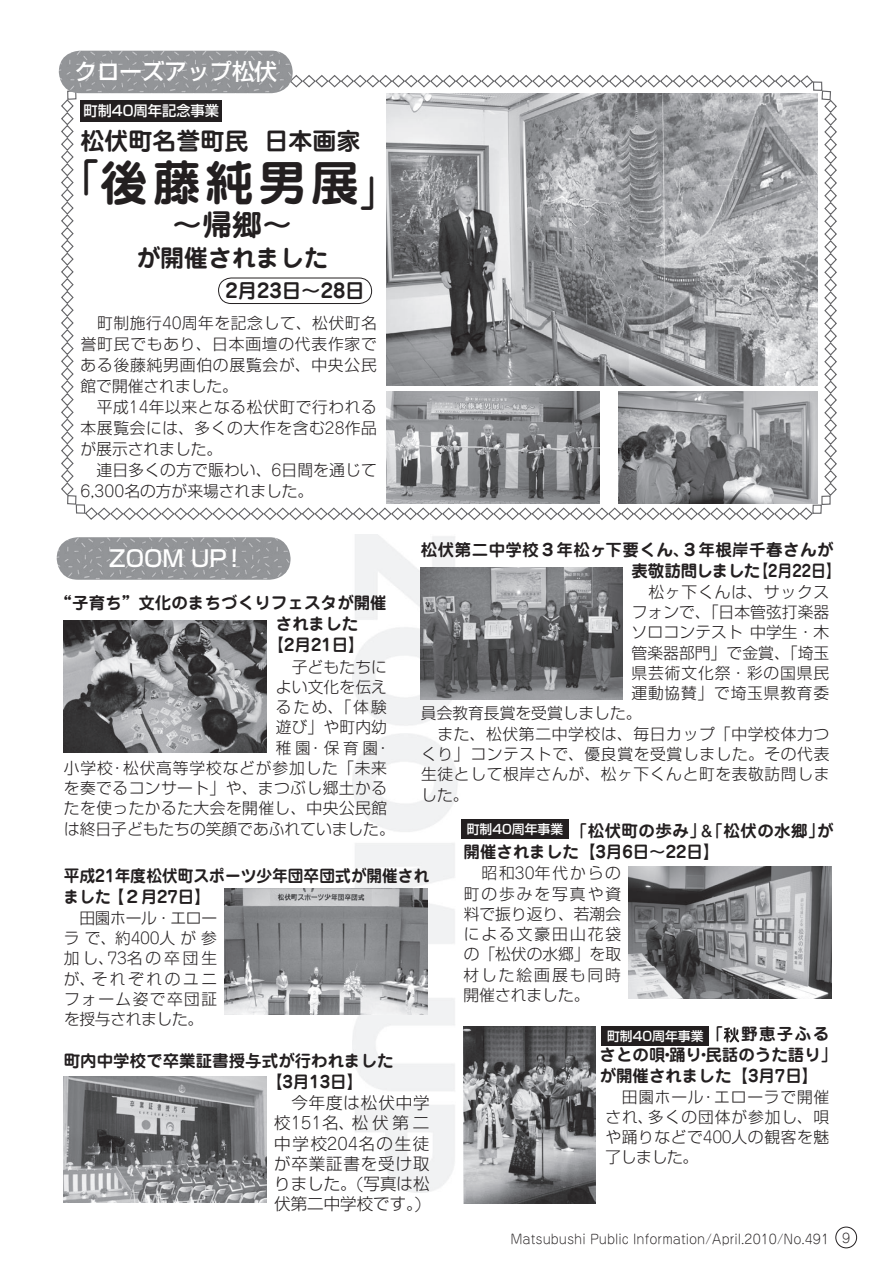
<style>
.page{position:relative;width:893px;height:1263px;background:#fff}
.page>*{position:absolute;margin:0;border:0;box-sizing:border-box;transform-origin:0 0}
.t1{font:700 48px "Jun 501 Pro";letter-spacing:.1em;color:#231f20}
.t2{font:700 30px "Jun 501 Pro";color:#231f20}
.t3{font:700 24px "Jun 501 Pro";color:#231f20}
.t4{font:500 22.5px "Shin Go Pro";color:#fff}
.t5{font:700 19.5px "Jun 501 Pro";color:#231f20}
.t6{font:700 16.5px/21px "Jun 501 Pro";color:#231f20}
.t7{font:300 16.5px/20.2px "Shin Go Pro";letter-spacing:.05em;color:#231f20;text-align:justify}
.t8{font:700 16.5px/21px "Jun 501 Pro";letter-spacing:.025em;color:#231f20}
.t9{font:700 16.5px/21px "Jun 501 Pro";color:#231f20;scale:.95 1}
.t10{font:300 15.75px/20.2px "Shin Go Pro";letter-spacing:.04em;color:#231f20;text-align:justify}
.t11{font:300 15.75px/21px "Shin Go Pro";letter-spacing:.01em;color:#231f20}
.t12{font:300 15.75px "Shin Go Pro";color:#231f20}
.t13{font:300 15.75px "Shin Go Pro";letter-spacing:.005em;color:#231f20}
.t14{font:500 14.25px "Shin Go Pro";color:#fff}
.t15{font:300 12.9px "Jun 101 Pro";color:#231f20}
.t16{font:500 12.9px "Shin Go Pro";color:#fff}
.s1{font-family:"Jun 101 Pro"}
.s2{font-family:"Futo Go B101 Pro"}
.s3{font-size:15.75px}
</style>
<div class="page">
<div style="left:67px;top:90px;width:9px;height:10px;border:1px solid #656568"></div>
<svg style="left:61px;top:98px;width:16px;height:407px"></svg>
<div style="left:76px;top:504px;width:9px;height:10px;border:1px solid #656568"></div>
<svg style="left:84px;top:506px;width:729px;height:14px"></svg>
<div style="left:812px;top:505px;width:10px;height:9px;border:1px solid #656568"></div>
<div style="left:821px;top:495px;width:10px;height:10px;border:1px solid #656568"></div>
<svg style="left:821px;top:90px;width:16px;height:407px"></svg>
<div style="left:813px;top:81px;width:9px;height:10px;border:1px solid #656568"></div>
<svg style="left:293px;top:75px;width:521px;height:14px"></svg>
<img style="left:352px;top:534px;width:154px;height:658px">
<img style="left:387px;top:94px;width:430px;height:291px">
<img style="left:387px;top:391px;width:213px;height:113px">
<img style="left:618px;top:391px;width:199px;height:113px">
<div style="left:836px;top:1227px;width:21px;height:21px;border:1px solid #231f20;border-radius:50%"></div>
<img style="left:57px;top:537px;width:234px;height:43px">
<img style="left:64px;top:620px;width:203px;height:132px">
<img style="left:225px;top:888px;width:202px;height:126px">
<img style="left:64px;top:1076px;width:203px;height:127px">
<img style="left:463px;top:1026px;width:133px;height:177px">
<img style="left:421px;top:568px;width:202px;height:131px">
<img style="left:628px;top:867px;width:203px;height:132px">
<svg style="left:724px;top:1027px;width:15px;height:15px"></svg>
<img style="left:59px;top:51px;width:234px;height:42px">
<div style="left:461px;top:820px;width:107px;height:19px;background:#231f20"></div>
<div style="left:602px;top:1026px;width:107px;height:19px;background:#231f20"></div>
<div style="left:80px;top:100px;width:142px;height:21px;background:#231f20"></div>
<div style="left:218px;top:278px;width:154px;height:26px;border:1px solid #231f20;border-radius:13px"></div>
<h3 class="t4" style="left:74px;top:53px;width:204px">クローズアップ松伏</h3>
<p class="t14" style="left:83px;top:99px;width:137px">町制40周年記念事業</p>
<h3 class="t3" style="left:80px;top:122px;width:281px">松伏町名誉町民 日本画家</h3>
<h1 class="t1" style="left:61px;top:145px;width:336px"><sup>「</sup>後藤純男展<sub>」</sub></h1>
<h2 class="t2" style="left:172px;top:201px;width:121px">〜帰郷〜</h2>
<h3 class="t3" style="left:136px;top:239px;width:193px">が開催されました</h3>
<p class="t5" style="left:225px;top:275px;width:141px">2月23日〜28日</p>
<p class="t10" style="left:81px;top:310px;width:298px;line-height:21px;text-indent:17px">町制施行<span class="s1">40</span>周年を記念して、松伏町名誉町民でもあり、日本画壇の代表作家である後藤純男画伯の展覧会が、中央公民館で開催されました。</p>
<p class="t10" style="left:81px;top:394px;width:298px;line-height:21px;text-indent:16px">平成<span class="s1">14</span>年以来となる松伏町で行われる本展覧会には、多くの大作を含む<span class="s1">28</span>作品が展示されました。</p>
<p class="t11" style="left:81px;top:457px;width:298px;text-indent:16px">連日多くの方で賑わい、<span class="s1">6</span>日間を通じて<br><span class="s1">6,300</span>名の方が来場されました。</p>
<h3 class="t4" style="left:109px;top:540px;width:131px">ZOOM UP!</h3>
<p class="t6" style="left:56px;top:590px;width:333px">“子育ち”文化のまちづくりフェスタが開催</p>
<p class="t6" style="left:276px;top:611px;width:84px">されました</p>
<p class="t6" style="left:268px;top:632px;width:99px">【2月21日】</p>
<p class="t10" style="left:292px;top:655px;width:97px">子どもたちに</p>
<p class="t11" style="left:276px;top:674px;width:113px">よい文化を伝え</p>
<p class="t10" style="left:276px;top:695px;width:113px">るため、「体験</p>
<p class="t10" style="left:276px;top:715px;width:113px">遊び」や町内幼</p>
<p class="t10" style="left:276px;top:736px;width:117px">稚園・保育園・</p>
<p class="t10" style="left:64px;top:756px;width:325px">小学校・松伏高等学校などが参加した「未来</p>
<p class="t10" style="left:64px;top:776px;width:325px">を奏でるコンサート」や、まつぶし郷土かる</p>
<p class="t10" style="left:64px;top:796px;width:325px">たを使ったかるた大会を開催し、中央公民館</p>
<p class="t12" style="left:64px;top:816px;width:332px">は終日子どもたちの笑顔であふれていました。</p>
<p class="t8" style="left:631px;top:538px;width:211px;text-indent:-210px">松伏第二中学校３年松ヶ下要くん、３年根岸千春さんが表敬訪問しました【2月22日】</p>
<p class="t10" style="left:648px;top:580px;width:183px">松ヶ下くんは、サックス</p>
<p class="t13" style="left:632px;top:599px;width:199px">フォンで、「日本管弦打楽器</p>
<p class="t11" style="left:632px;top:620px;width:199px">ソロコンテスト中学生・木</p>
<p class="t13" style="left:632px;top:640px;width:199px">管楽器部門」で金賞、「埼玉</p>
<p class="t10" style="left:632px;top:661px;width:199px">県芸術文化祭・彩の国県民</p>
<p class="t10" style="left:631px;top:681px;width:199px">運動協賛」で埼玉県教育委</p>
<p class="t12" style="left:421px;top:700px;width:222px">員会教育長賞を受賞しました。</p>
<p class="t10" style="left:437px;top:722px;width:393px">また、松伏第二中学校は、毎日カップ「中学校体力つ</p>
<p class="t10" style="left:421px;top:742px;width:410px">くり」コンテストで、優良賞を受賞しました。その代表</p>
<p class="t10" style="left:421px;top:762px;width:410px">生徒として根岸さんが、松ヶ下くんと町を表敬訪問しま</p>
<p class="t10" style="left:421px;top:782px;width:49px">した。</p>
<p class="t6" style="left:463px;top:818px;width:371px">　　　　　　　「松伏町の歩み」<span class="s2">＆</span>「松伏の水郷」が開催されました【3月6日〜22日】</p>
<p class="t16" style="left:467px;top:818px;width:98px">町制40周年事業</p>
<p class="t9" style="left:64px;top:864px;width:386px">平成21年度松伏町スポーツ少年団卒団式が開催されました【２月27日】</p>
<p class="t10" style="left:64px;top:906px;width:155px;text-indent:15px">田園ホール・エローラで、約<span class="s1">400</span>人が参加し、<span class="s1">73</span>名の卒団生が、それぞれのユニフォーム姿で卒団証を授与されました。</p>
<p class="t6" style="left:266px;top:1049px;width:129px;text-indent:-202px">町内中学校で卒業証書授与式が行われました【3月13日】</p>
<p class="t7" style="left:274px;top:1090px;width:157px;text-indent:17px">今年度は松伏中学校<span class="s1">151</span>名<span class="s3">、</span>松伏第二中学校<span class="s1">204</span>名の生徒が卒業証書を受け取りました。<span class="s1">(</span>写真は松伏第二中学校です。<span class="s1">)</span></p>
<p class="t10" style="left:463px;top:861px;width:159px;text-indent:18px">昭和<span class="s1">30</span>年代からの町の歩みを写真や資料で振り返り、若潮会による文豪田山花袋の「松伏の水郷」を取材した絵画展も同時開催されました。</p>
<p class="t6" style="left:600px;top:1022px;width:239px">　　　　　　　「　野恵子ふるさとの唄・踊り・民話のうた語り」が開催されました【3月7日】</p>
<p class="t16" style="left:607px;top:1025px;width:98px">町制40周年事業</p>
<p class="t10" style="left:605px;top:1084px;width:225px;text-indent:17px">田園ホール・エローラで開催され、多くの団体が参加し、唄や踊りなどで<span class="s1">400</span>人の観客を魅了しました。</p>
<p class="t15" style="left:510px;top:1229px;width:341px">Matsubushi Public Information/April.2010/No.491 9</p>
</div>
